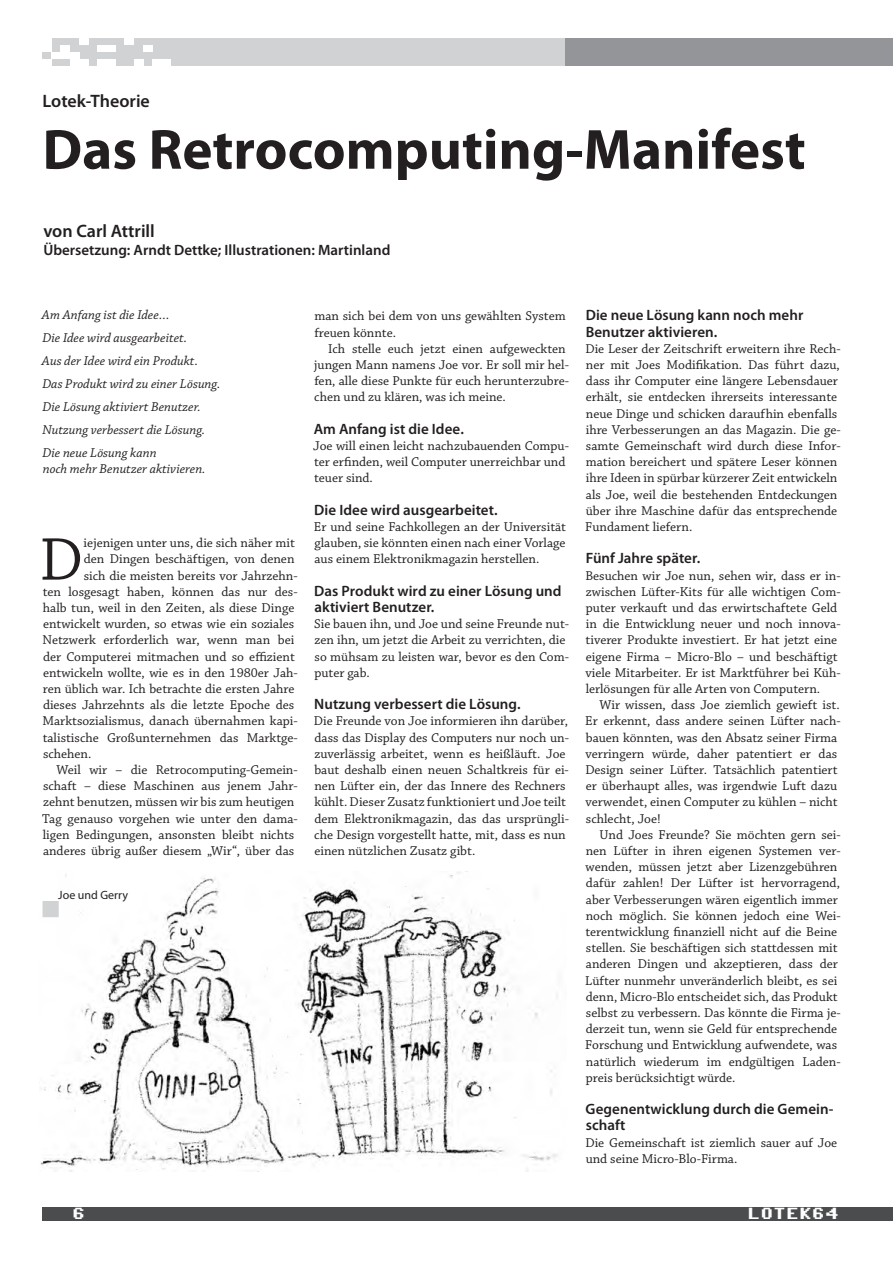
<style>
.page{position:relative;width:893px;height:1263px;background:#fff}
.page>*{position:absolute;margin:0;border:0;box-sizing:border-box;transform-origin:0 0}
.t1{font:63.3px "Chaparral Pro";color:#231f20}
.t2{font:700 57px "Myriad Pro";color:#231f20}
.t3{font:600 18px "Myriad Pro";color:#231f20}
.t4{font:16.5px "Commodore 64";color:#fff}
.t5{font:600 15px/16.2px "Myriad Pro";color:#231f20}
.t6{font:13.5px/16.2px "Chaparral Pro";color:#231f20}
.t7{font:italic 13.5px/23px "Chaparral Pro";color:#231f20}
.t8{font:12px "Myriad Pro";color:#231f20}
</style>
<div class="page">
<div style="left:43px;top:38px;width:522px;height:27px;background:#d1d2d4"></div>
<div style="left:565px;top:38px;width:328px;height:27px;background:#939598"></div>
<div style="left:143px;top:45px;width:9px;height:7px;background:#fff"></div>
<div style="left:52px;top:52px;width:9px;height:7px;background:#fff"></div>
<div style="left:61px;top:45px;width:9px;height:7px;background:#fff"></div>
<div style="left:43px;top:38px;width:9px;height:7px;background:#fff"></div>
<div style="left:125px;top:38px;width:9px;height:7px;background:#fff"></div>
<div style="left:79px;top:38px;width:9px;height:7px;background:#fff"></div>
<div style="left:97px;top:45px;width:10px;height:7px;background:#fff"></div>
<div style="left:107px;top:45px;width:9px;height:7px;background:#fff"></div>
<div style="left:43px;top:45px;width:9px;height:7px;background:#fff"></div>
<div style="left:61px;top:52px;width:9px;height:7px;background:#fff"></div>
<div style="left:70px;top:52px;width:9px;height:7px;background:#fff"></div>
<div style="left:70px;top:59px;width:9px;height:6px;background:#fff"></div>
<div style="left:79px;top:59px;width:9px;height:6px;background:#fff"></div>
<div style="left:97px;top:59px;width:10px;height:6px;background:#fff"></div>
<div style="left:107px;top:59px;width:9px;height:6px;background:#fff"></div>
<div style="left:134px;top:59px;width:9px;height:6px;background:#fff"></div>
<div style="left:152px;top:59px;width:9px;height:6px;background:#fff"></div>
<div style="left:161px;top:59px;width:10px;height:6px;background:#fff"></div>
<div style="left:43px;top:59px;width:9px;height:6px;background:#fff"></div>
<div style="left:43px;top:1207px;width:850px;height:13px;background:#4b4c4d"></div>
<img style="left:40px;top:871px;width:518px;height:300px">
<div style="left:43px;top:901px;width:16px;height:16px;background:#d1d2d4;border:1px solid #d1d2d4"></div>
<h3 class="t3" style="left:43px;top:90px;width:109px">Lotek-Theorie</h3>
<h2 class="t2" style="left:43px;top:112px;width:765px">Das Retrocomputing-Manifest</h2>
<h3 class="t3" style="left:43px;top:219px;width:113px">von Carl Attrill</h3>
<p class="t5" style="left:43px;top:241px;width:348px">Übersetzung: Arndt Dettke; Illustrationen: Martinland</p>
<p class="t7" style="left:42px;top:303px;width:180px">Am Anfang ist die Idee…<br>Die Idee wird ausgearbeitet.<br>Aus der Idee wird ein Produkt.<br>Das Produkt wird zu einer Lösung.<br>Die Lösung aktiviert Benutzer.<br>Nutzung verbessert die Lösung.<br>Die neue Lösung kann</p>
<p class="t7" style="left:43px;top:458px;width:164px">noch mehr Benutzer aktivieren.</p>
<h1 class="t1" style="left:39px;top:524px;width:45px">D</h1>
<p class="t6" style="left:84px;top:535px;width:213px">iejenigen unter uns, die sich näher mit</p>
<p class="t6" style="left:84px;top:552px;width:212px">den Dingen beschäftigen, von denen</p>
<p class="t6" style="left:84px;top:568px;width:215px">sich die meisten bereits vor Jahrzehn-</p>
<p class="t6" style="left:43px;top:584px;width:257px">ten losgesagt haben, können das nur des-</p>
<p class="t6" style="left:43px;top:600px;width:253px">halb tun, weil in den Zeiten, als diese Dinge</p>
<p class="t6" style="left:43px;top:616px;width:253px">entwickelt wurden, so etwas wie ein soziales</p>
<p class="t6" style="left:43px;top:633px;width:253px">Netzwerk erforderlich war, wenn man bei</p>
<p class="t6" style="left:43px;top:649px;width:253px">der Computerei mitmachen und so effizient</p>
<p class="t6" style="left:43px;top:665px;width:256px">entwickeln wollte, wie es in den 1980er Jah-</p>
<p class="t6" style="left:43px;top:681px;width:253px">ren üblich war. Ich betrachte die ersten Jahre</p>
<p class="t6" style="left:43px;top:697px;width:253px">dieses Jahrzehnts als die letzte Epoche des</p>
<p class="t6" style="left:42px;top:714px;width:257px">Marktsozialismus, danach übernahmen kapi-</p>
<p class="t6" style="left:43px;top:730px;width:257px">talistische Großunternehmen das Marktge-</p>
<p class="t6" style="left:43px;top:746px;width:50px">schehen.</p>
<p class="t6" style="left:57px;top:762px;width:243px">Weil wir – die Retrocomputing-Gemein-</p>
<p class="t6" style="left:43px;top:778px;width:256px">schaft – diese Maschinen aus jenem Jahr-</p>
<p class="t6" style="left:43px;top:795px;width:253px">zehnt benutzen, müssen wir bis zum heutigen</p>
<p class="t6" style="left:42px;top:811px;width:257px">Tag genauso vorgehen wie unter den dama-</p>
<p class="t6" style="left:43px;top:827px;width:253px">ligen Bedingungen, ansonsten bleibt nichts</p>
<p class="t6" style="left:43px;top:843px;width:253px">anderes übrig außer diesem „Wir“, über das</p>
<p class="t8" style="left:58px;top:888px;width:71px">Joe und Gerry</p>
<p class="t6" style="left:314px;top:309px;width:253px">man sich bei dem von uns gewählten System freuen könnte.</p>
<p class="t6" style="left:314px;top:341px;width:256px;text-indent:14px">Ich stelle euch jetzt einen aufgeweckten jungen Mann namens Joe vor. Er soll mir hel&shy;fen, alle diese Punkte für euch herunterzubre&shy;chen und zu klären, was ich meine.</p>
<p class="t5" style="left:314px;top:420px;width:152px">Am Anfang ist die Idee.</p>
<p class="t6" style="left:313px;top:438px;width:257px">Joe will einen leicht nachzubauenden Compu&shy;ter erfinden, weil Computer unerreichbar und teuer sind.</p>
<p class="t5" style="left:314px;top:501px;width:185px">Die Idee wird ausgearbeitet.</p>
<p class="t6" style="left:314px;top:519px;width:254px;text-align:justify">Er und seine Fachkollegen an der Universität glauben, sie könnten einen nach einer Vorlage aus einem Elektronikmagazin herstellen.</p>
<p class="t5" style="left:314px;top:582px;width:249px">Das Produkt wird zu einer Lösung und aktiviert Benutzer.</p>
<p class="t6" style="left:314px;top:616px;width:256px">Sie bauen ihn, und Joe und seine Freunde nut&shy;zen ihn, um jetzt die Arbeit zu verrichten, die so mühsam zu leisten war, bevor es den Com&shy;puter gab.</p>
<p class="t5" style="left:314px;top:696px;width:208px">Nutzung verbessert die Lösung.</p>
<p class="t6" style="left:314px;top:714px;width:257px">Die Freunde von Joe informieren ihn darüber, dass das Display des Computers nur noch un&shy;zuverlässig arbeitet, wenn es heißläuft. Joe baut deshalb einen neuen Schaltkreis für ei&shy;nen Lüfter ein, der das Innere des Rechners kühlt. Dieser Zusatz funktioniert und Joe teilt dem Elektronikmagazin, das das ursprüngli&shy;che Design vorgestellt hatte, mit, dass es nun einen nützlichen Zusatz gibt.</p>
<p class="t5" style="left:586px;top:307px;width:219px">Die neue Lösung kann noch mehr<br>Benutzer aktivieren.</p>
<p class="t6" style="left:585px;top:341px;width:257px">Die Leser der Zeitschrift erweitern ihre Rech&shy;ner mit Joes Modifikation. Das führt dazu, dass ihr Computer eine längere Lebensdauer erhält, sie entdecken ihrerseits interessante neue Dinge und schicken daraufhin ebenfalls ihre Verbesserungen an das Magazin. Die ge&shy;samte Gemeinschaft wird durch diese Infor&shy;mation bereichert und spätere Leser können ihre Ideen in spürbar kürzerer Zeit entwickeln als Joe, weil die bestehenden Entdeckungen über ihre Maschine dafür das entsprechende Fundament liefern.</p>
<p class="t5" style="left:586px;top:550px;width:116px">Fünf Jahre später.</p>
<p class="t6" style="left:585px;top:568px;width:257px">Besuchen wir Joe nun, sehen wir, dass er in&shy;zwischen Lüfter-Kits für alle wichtigen Com&shy;puter verkauft und das erwirtschaftete Geld in die Entwicklung neuer und noch innova&shy;tiverer Produkte investiert. Er hat jetzt eine eigene Firma – Micro-Blo – und beschäftigt viele Mitarbeiter. Er ist Marktführer bei Küh&shy;lerlösungen für alle Arten von Computern.</p>
<p class="t6" style="left:585px;top:697px;width:257px;text-indent:14px">Wir wissen, dass Joe ziemlich gewieft ist.<br>Er erkennt, dass andere seinen Lüfter nach&shy;bauen könnten, was den Absatz seiner Firma verringern würde, daher patentiert er das Design seiner Lüfter. Tatsächlich patentiert er überhaupt alles, was irgendwie Luft dazu verwendet, einen Computer zu kühlen – nicht schlecht, Joe!</p>
<p class="t6" style="left:585px;top:827px;width:257px;text-indent:14px">Und Joes Freunde? Sie möchten gern sei&shy;nen Lüfter in ihren eigenen Systemen ver&shy;wenden, müssen jetzt aber Lizenzgebühren dafür zahlen! Der Lüfter ist hervorragend, aber Verbesserungen wären eigentlich immer noch möglich. Sie können jedoch eine Wei&shy;terentwicklung finanziell nicht auf die Beine stellen. Sie beschäftigen sich stattdessen mit anderen Dingen und akzeptieren, dass der Lüfter nunmehr unveränderlich bleibt, es sei denn, Micro-Blo entscheidet sich, das Produkt selbst zu verbessern. Das könnte die Firma je&shy;derzeit tun, wenn sie Geld für entsprechende Forschung und Entwicklung aufwendete, was natürlich wiederum im endgültigen Laden&shy;preis berücksichtigt würde.</p>
<p class="t5" style="left:586px;top:1101px;width:249px">Gegenentwicklung durch die Gemein&shy;schaft</p>
<p class="t6" style="left:585px;top:1135px;width:253px">Die Gemeinschaft ist ziemlich sauer auf Joe und seine Micro-Blo-Firma.</p>
<p class="t4" style="left:72px;top:1206px;width:14px">6</p>
<p class="t4" style="left:747px;top:1206px;width:92px">LOTEK64</p>
</div>
